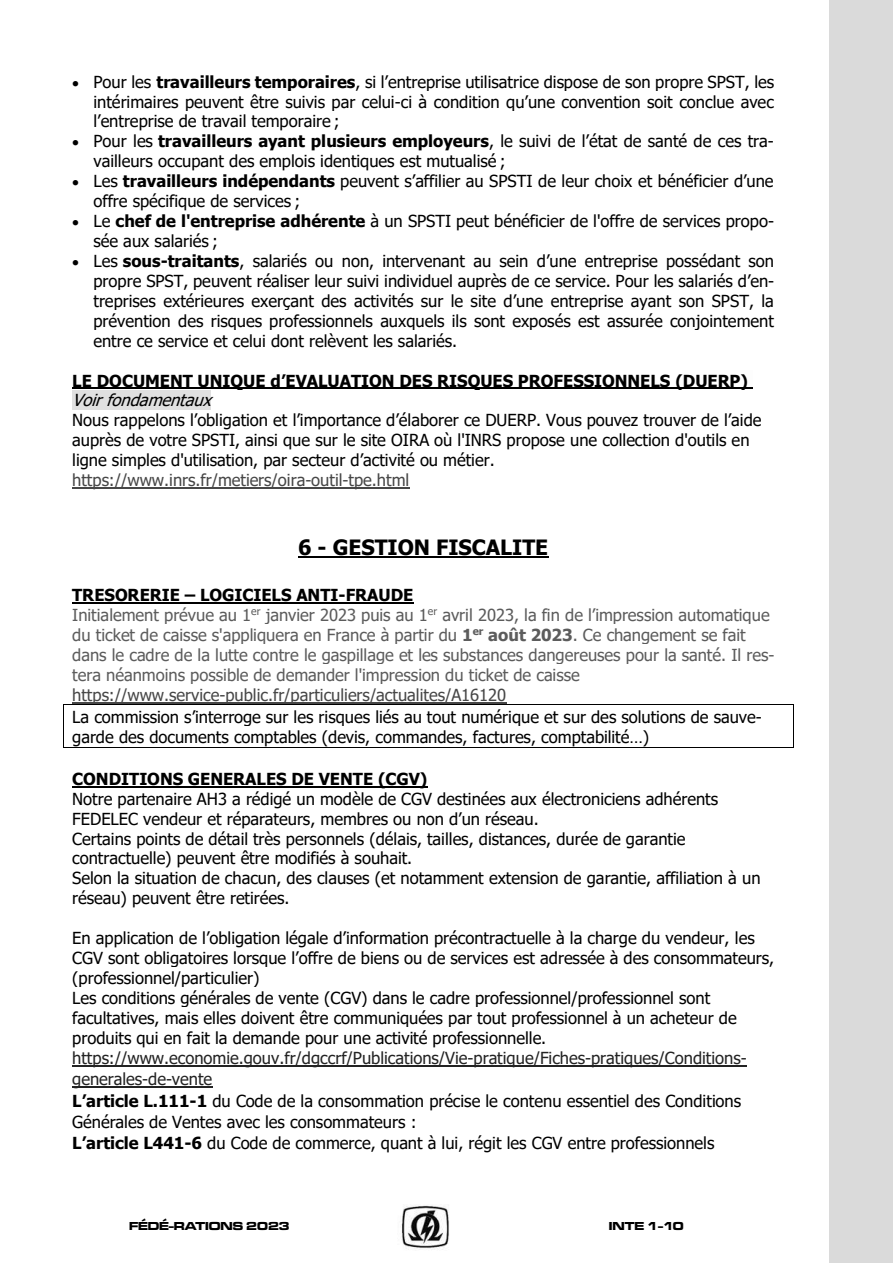
<style>
.page{position:relative;width:893px;height:1263px;background:#fff}
.page>*{position:absolute;margin:0;border:0;box-sizing:border-box;transform-origin:0 0}
.t1{font:700 21px "Tahoma";color:#000}
.t2{font:16.5px/20px "Tahoma";color:#000}
.t3{font:16.5px/20px "Tahoma";color:#5c5c5c}
.t4{font:16.5px "Tahoma";color:#474747}
.t5{font:700 16.5px "Tahoma";color:#000}
.t6{font:italic 16.5px "Tahoma";color:#000}
.t7{font:12px "Microgramma D Bold Exte";color:#000}
.s1{font-weight:700}
.s2{font-weight:700;color:#000}
.s3{color:#232323}
</style>
<div class="page">
<hr style="left:72px;top:388px;width:611px;height:1px;background:#000">
<hr style="left:683px;top:388px;width:70px;height:1px;background:#000">
<div style="left:72px;top:390px;width:138px;height:20px;background:#e0e0e0"></div>
<hr style="left:72px;top:487px;width:337px;height:2px;background:#474747">
<hr style="left:298px;top:556px;width:250px;height:2px;background:#000">
<hr style="left:72px;top:602px;width:341px;height:2px;background:#000">
<hr style="left:72px;top:702px;width:434px;height:1px;background:#474747">
<hr style="left:64px;top:704px;width:729px;height:1px;background:#000">
<hr style="left:64px;top:747px;width:729px;height:1px;background:#000">
<svg style="left:63px;top:704px;width:1px;height:44px"></svg>
<svg style="left:793px;top:704px;width:1px;height:44px"></svg>
<hr style="left:72px;top:786px;width:355px;height:1px;background:#000">
<hr style="left:72px;top:1065px;width:675px;height:1px;background:#232323">
<hr style="left:72px;top:1087px;width:140px;height:1px;background:#232323">
<div style="left:829px;top:0;width:64px;height:1263px;background:#dadada"></div>
<img style="left:401px;top:1205px;width:48px;height:45px">
<p class="t2" style="left:93px;top:73px;width:682px;text-align:justify;text-indent:-21px">• Pour les <span class="s1">travailleurs temporaires</span>, si l’entreprise utilisatrice dispose de son propre SPST, les intérimaires peuvent être suivis par celui-ci à condition qu’une convention soit conclue avec l’entreprise de travail temporaire ;</p>
<p class="t2" style="left:93px;top:132px;width:682px;text-indent:-21px">• Pour les <span class="s1">travailleurs ayant plusieurs employeurs</span>, le suivi de l’état de santé de ces tra&shy;vailleurs occupant des emplois identiques est mutualisé ;</p>
<p class="t2" style="left:93px;top:172px;width:682px;text-indent:-21px">• Les <span class="s1">travailleurs indépendants</span> peuvent s’affilier au SPSTI de leur choix et bénéficier d’une offre spécifique de services ;</p>
<p class="t2" style="left:93px;top:212px;width:682px;text-indent:-21px">• Le <span class="s1">chef de l'entreprise adhérente</span> à un SPSTI peut bénéficier de l'offre de services propo&shy;sée aux salariés ;</p>
<p class="t2" style="left:93px;top:252px;width:682px;text-align:justify;text-indent:-21px">• Les <span class="s1">sous-traitants</span>, salariés ou non, intervenant au sein d’une entreprise possédant son propre SPST, peuvent réaliser leur suivi individuel auprès de ce service. Pour les salariés d’en&shy;treprises extérieures exerçant des activités sur le site d’une entreprise ayant son SPST, la prévention des risques professionnels auxquels ils sont exposés est assurée conjointement entre ce service et celui dont relèvent les salariés.</p>
<p class="t5" style="left:72px;top:369px;width:677px">LE DOCUMENT UNIQUE d’EVALUATION DES RISQUES PROFESSIONNELS (DUERP)</p>
<p class="t6" style="left:72px;top:389px;width:148px">Voirfondamentaux</p>
<p class="t2" style="left:72px;top:411px;width:691px">Nous rappelons l’obligation et l’importance d’élaborer ce DUERP. Vous pouvez trouver de l’aide auprès de votre SPSTI, ainsi que sur le site OIRA où l'INRS propose une collection d'outils en ligne simples d'utilisation, par secteur d’activité ou métier.</p>
<p class="t4" style="left:72px;top:469px;width:339px">https://www.inrs.fr/metiers/oira-outil-tpe.html</p>
<p class="t1" style="left:298px;top:532px;width:252px">6 - GESTION FISCALITE</p>
<p class="t3" style="left:72px;top:586px;width:704px"><span class="s2">TRESORERIE – LOGICIELS ANTI-FRAUDE<br></span>Initialement prévue au 1<sup>er</sup> janvier 2023 puis au 1<sup>er</sup> avril 2023, la fin de l’impression automatique du ticket de caisse s'appliquera en France à partir du <span class="s1">1</span><sup>er</sup> <span class="s1">août 2023</span>. Ce changement se fait dans le cadre de la lutte contre le gaspillage et les substances dangereuses pour la santé. Il res&shy;tera néanmoins possible de demander l'impression du ticket de caisse</p>
<p class="t4" style="left:72px;top:683px;width:436px">https://www.service-public.fr/particuliers/actualites/A16120</p>
<p class="t2" style="left:72px;top:708px;width:691px">La commission s’interroge sur les risques liés au tout numérique et sur des solutions de sauve&shy;garde des documents comptables (devis, commandes, factures, comptabilité…)</p>
<p class="t5" style="left:72px;top:767px;width:357px">CONDITIONS GENERALES DE VENTE (CGV)</p>
<p class="t2" style="left:72px;top:789px;width:690px">Notre partenaire AH3 a rédigé un modèle de CGV destinées aux électroniciens adhérents FEDELEC vendeur et réparateurs, membres ou non d’un réseau.<br>Certains points de détail très personnels (délais, tailles, distances, durée de garantie contractuelle) peuvent être modifiés à souhait.<br>Selon la situation de chacun, des clauses (et notamment extension de garantie, affiliation à un réseau) peuvent être retirées.</p>
<p class="t2" style="left:72px;top:929px;width:703px">En application de l’obligation légale d’information précontractuelle à la charge du vendeur, les CGV sont obligatoires lorsque l’offre de biens ou de services est adressée à des consommateurs, (professionnel/particulier)<br>Les conditions générales de vente (CGV) dans le cadre professionnel/professionnel sont facultatives, mais elles doivent être communiquées par tout professionnel à un acheteur de produits qui en fait la demande pour une activité professionnelle.</p>
<p class="t2" style="left:72px;top:1048px;width:676px;line-height:21.5px"><span class="s3">https://www.economie.gouv.fr/dgccrf/Publications/Vie-pratique/Fiches-pratiques/Conditions&shy;generales-de-vente<br></span><span class="s1">L’article L.111-1</span> du Code de la consommation précise le contenu essentiel des Conditions Générales de Ventes avec les consommateurs :<br><span class="s1">L’article L441-6</span> du Code de commerce, quant à lui, régit les CGV entre professionnels</p>
<p class="t7" style="left:129px;top:1218px;width:162px">FÉDÉ-RATIONS 2023</p>
<p class="t7" style="left:609px;top:1218px;width:76px">INTE 1-10</p>
</div>
